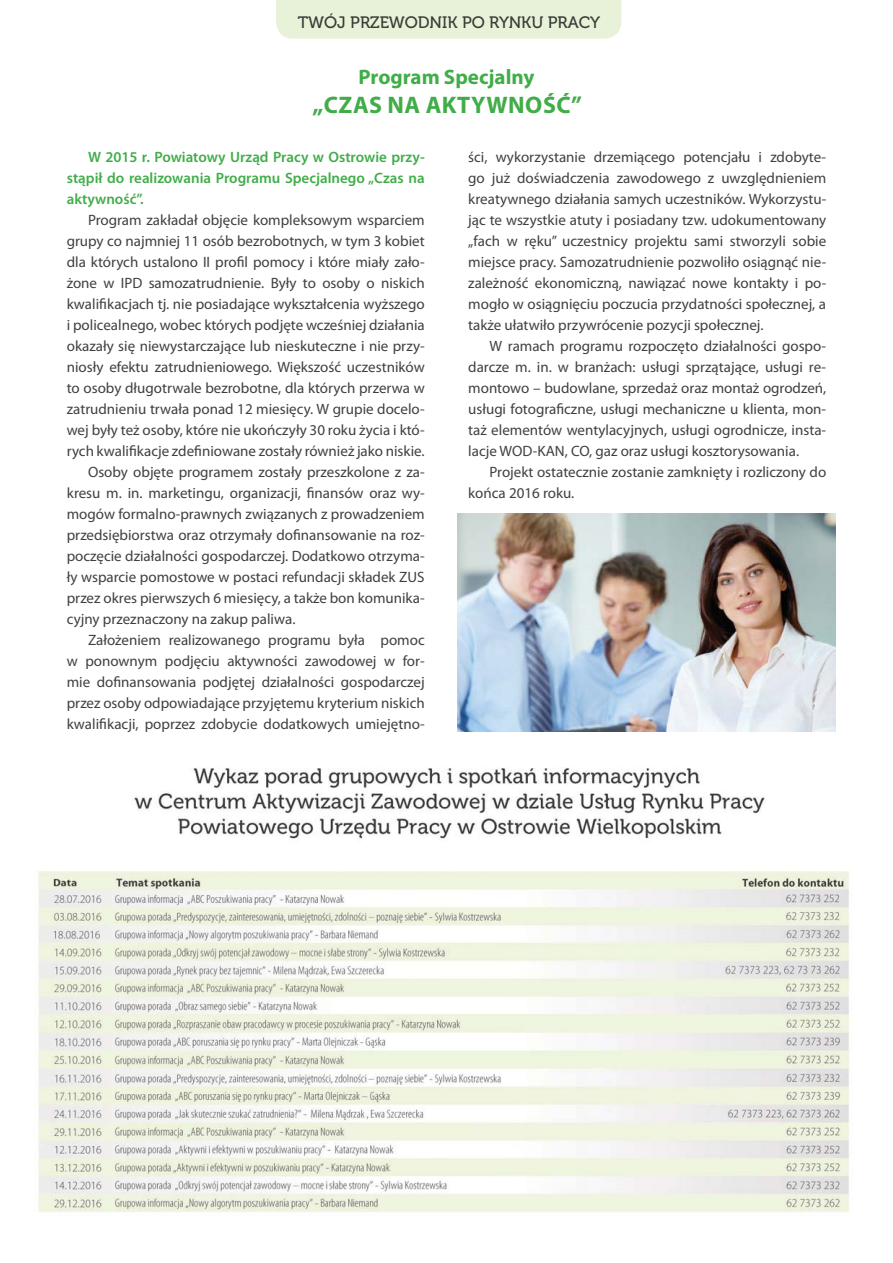
<style>
.page{position:relative;width:893px;height:1263px;background:#fff}
.page>*{position:absolute;margin:0;border:0;box-sizing:border-box;transform-origin:0 0}
.t1{font:700 24px "Myriad Pro";letter-spacing:.02em;color:#41ad49}
.t2{font:700 21px "Myriad Pro";color:#41ad49}
.t3{font:16.5px "Museo 500";color:#383d36}
.t4{font:15px/21px "Myriad Pro";color:#404041;text-align:justify}
.t5{font:600 15px/21px "Myriad Pro";color:#41ad49;text-align:justify}
</style>
<div class="page">
<div style="left:276px;top:0;width:345px;height:39px;background:#e8f2d8"></div>
<div style="left:298px;top:14px;width:302px;height:15px;background:#e8f2d8"></div>
<img style="left:457px;top:513px;width:378px;height:218px">
<img style="left:38px;top:767px;width:812px;height:445px">
<p class="t3" style="left:298px;top:13px;width:304px">TWÓJ PRZEWODNIK PO RYNKU PRACY</p>
<h2 class="t2" style="left:359px;top:69px;width:177px">Program Specjalny</h2>
<h1 class="t1" style="left:313px;top:96px;width:271px">„CZAS NA AKTYWNOŚĆ”</h1>
<p class="t5" style="left:67px;top:148px;width:359px;text-indent:21px">W 2015 r. Powiatowy Urząd Pracy w Ostrowie przy&shy;stąpił do realizowania Programu Specjalnego „Czas na aktywność”.</p>
<p class="t4" style="left:88px;top:211px;width:338px">Program zakładał objęcie kompleksowym wsparciem</p>
<p class="t4" style="left:67px;top:232px;width:359px">grupy co najmniej 11 osób bezrobotnych, w tym 3 kobiet</p>
<p class="t4" style="left:67px;top:253px;width:359px">dla których ustalono II profil pomocy i które miały zało-</p>
<p class="t4" style="left:67px;top:274px;width:359px">żone w IPD samozatrudnienie. Były to osoby o niskich</p>
<p class="t4" style="left:67px;top:295px;width:359px">kwalifikacjach tj. nie posiadające wykształcenia wyższego</p>
<p class="t4" style="left:67px;top:316px;width:359px">i policealnego, wobec których podjęte wcześniej działania</p>
<p class="t4" style="left:67px;top:337px;width:359px">okazały się niewystarczające lub nieskuteczne i nie przy-</p>
<p class="t4" style="left:67px;top:358px;width:359px">niosły efektu zatrudnieniowego. Większość uczestników</p>
<p class="t4" style="left:67px;top:379px;width:359px">to osoby długotrwale bezrobotne, dla których przerwa w</p>
<p class="t4" style="left:67px;top:400px;width:359px">zatrudnieniu trwała ponad 12 miesięcy. W grupie docelo-</p>
<p class="t4" style="left:67px;top:421px;width:359px">wej były też osoby, które nie ukończyły 30 roku życia i któ-</p>
<p class="t4" style="left:67px;top:442px;width:359px">rych kwalifikacje zdefiniowane zostały również jako niskie.</p>
<p class="t4" style="left:88px;top:463px;width:338px">Osoby objęte programem zostały przeszkolone z za-</p>
<p class="t4" style="left:67px;top:484px;width:359px">kresu m. in. marketingu, organizacji, finansów oraz wy-</p>
<p class="t4" style="left:67px;top:505px;width:359px">mogów formalno-prawnych związanych z prowadzeniem</p>
<p class="t4" style="left:67px;top:526px;width:359px">przedsiębiorstwa oraz otrzymały dofinansowanie na roz-</p>
<p class="t4" style="left:67px;top:547px;width:359px">poczęcie działalności gospodarczej. Dodatkowo otrzyma-</p>
<p class="t4" style="left:67px;top:568px;width:359px">ły wsparcie pomostowe w postaci refundacji składek ZUS</p>
<p class="t4" style="left:67px;top:589px;width:359px">przez okres pierwszych 6 miesięcy, a także bon komunika-</p>
<p class="t4" style="left:67px;top:610px;width:230px">cyjny przeznaczony na zakup paliwa.</p>
<p class="t4" style="left:88px;top:631px;width:338px">Założeniem realizowanego programu była pomoc</p>
<p class="t4" style="left:67px;top:652px;width:359px">w ponownym podjęciu aktywności zawodowej w for-</p>
<p class="t4" style="left:67px;top:673px;width:359px">mie dofinansowania podjętej działalności gospodarczej</p>
<p class="t4" style="left:67px;top:694px;width:359px">przez osoby odpowiadające przyjętemu kryterium niskich</p>
<p class="t4" style="left:67px;top:715px;width:359px">kwalifikacji, poprzez zdobycie dodatkowych umiejętno-</p>
<p class="t4" style="left:468px;top:148px;width:360px">ści, wykorzystanie drzemiącego potencjału i zdobyte&shy;go już doświadczenia zawodowego z uwzględnieniem kreatywnego działania samych uczestników. Wykorzystu&shy;jąc te wszystkie atuty i posiadany tzw. udokumentowany „fach w ręku” uczestnicy projektu sami stworzyli sobie miejsce pracy. Samozatrudnienie pozwoliło osiągnąć nie&shy;zależność ekonomiczną, nawiązać nowe kontakty i po&shy;mogło w osiągnięciu poczucia przydatności społecznej, a także ułatwiło przywrócenie pozycji społecznej.</p>
<p class="t4" style="left:468px;top:337px;width:360px;text-indent:21px">W ramach programu rozpoczęto działalności gospo&shy;darcze m. in. w branżach: usługi sprzątające, usługi re&shy;montowo – budowlane, sprzedaż oraz montaż ogrodzeń, usługi fotograficzne, usługi mechaniczne u klienta, mon&shy;taż elementów wentylacyjnych, usługi ogrodnicze, insta&shy;lacje WOD-KAN, CO, gaz oraz usługi kosztorysowania.</p>
<p class="t4" style="left:468px;top:463px;width:359px;text-indent:21px">Projekt ostatecznie zostanie zamknięty i rozliczony do końca 2016 roku.</p>
</div>
